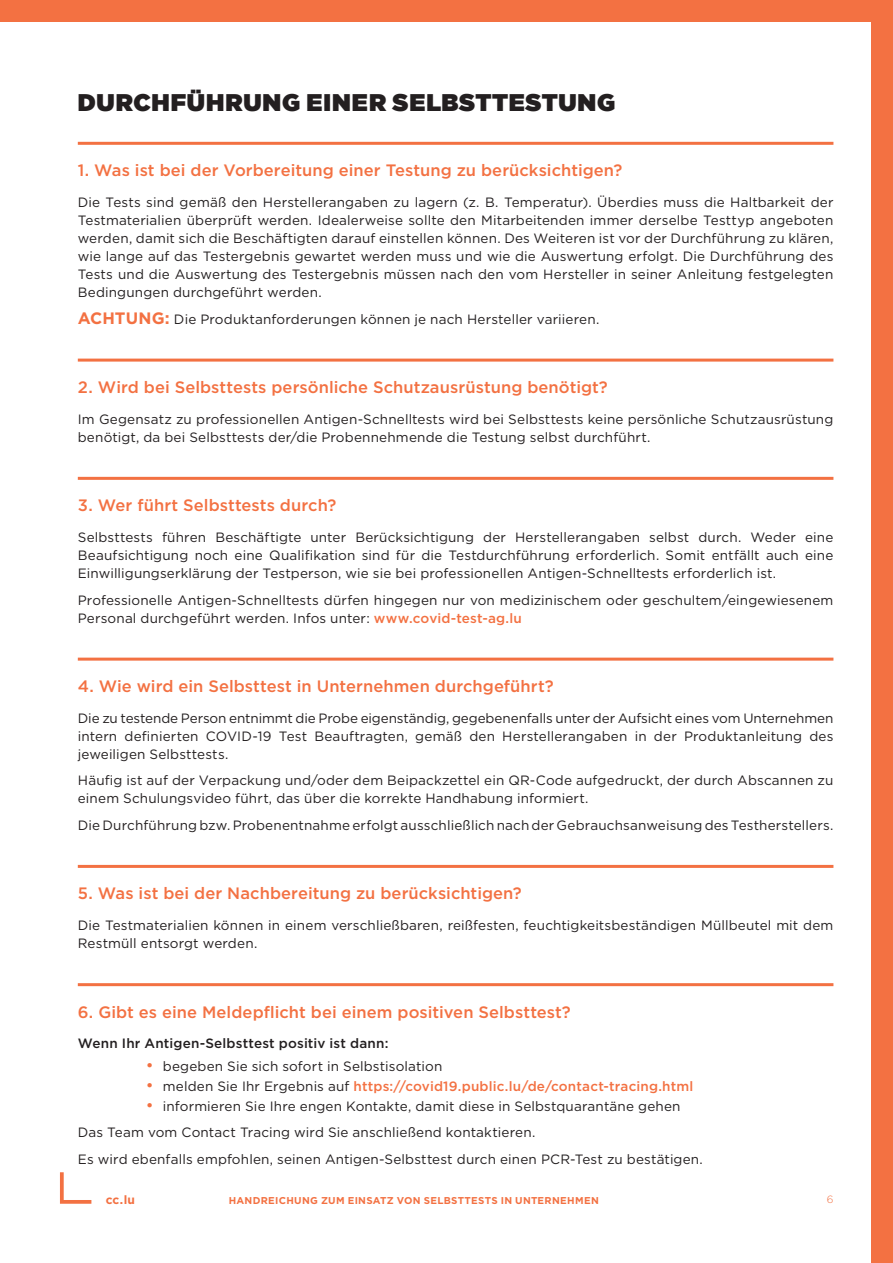
<style>
.page{position:relative;width:893px;height:1263px;background:#fff}
.page>*{position:absolute;margin:0;border:0;box-sizing:border-box;transform-origin:0 0}
.t1{font:24px "Gotham Ultra";letter-spacing:.035em;color:#231f20}
.t2{font:500 16.5px "Gotham";letter-spacing:.005em;color:#f37142}
.t3{font:13.5px/18px "Gotham";letter-spacing:.01em;color:#231f20}
.t4{font:500 13.5px "Gotham";letter-spacing:.015em;color:#f37142}
.t5{font:500 13.5px "Gotham";letter-spacing:.015em;color:#231f20}
.t6{font:700 12px "Gotham";color:#f37142}
.t7{font:300 10.5px "Gotham";color:#f37142}
.t8{font:700 9.9px "Gotham";letter-spacing:.03em;color:#f37142}
.s1{font-weight:700;font-size:16.5px;color:#f37142}
.s2{font-weight:500;color:#f37142}
.s3{font-size:16.5px;color:#f37142}
.s4{font-weight:400;font-size:16.5px}
.s5{font-weight:400;color:#231f20}
</style>
<div class="page">
<div style="left:0;top:0;width:893px;height:21px;background:#f37142"></div>
<div style="left:872px;top:0;width:21px;height:1263px;background:#f37142"></div>
<hr style="left:78px;top:142px;width:755px;height:3px;background:#f37142">
<hr style="left:78px;top:359px;width:755px;height:3px;background:#f37142">
<hr style="left:78px;top:477px;width:755px;height:3px;background:#f37142">
<hr style="left:78px;top:658px;width:755px;height:3px;background:#f37142">
<hr style="left:78px;top:865px;width:755px;height:3px;background:#f37142">
<hr style="left:78px;top:983px;width:755px;height:3px;background:#f37142">
<svg style="left:60px;top:1172px;width:32px;height:32px"></svg>
<h1 class="t1" style="left:78px;top:89px;width:539px">DURCHFÜHRUNG EINER SELBSTTESTUNG</h1>
<p class="t2" style="left:78px;top:161px;width:546px">1. Was ist bei der Vorbereitung einer Testung zu berücksichtigen?</p>
<p class="t3" style="left:78px;top:193px;width:757px;text-align:justify">Die Tests sind gemäß den Herstellerangaben zu lagern (z. B. Temperatur). Überdies muss die Haltbarkeit der Testmaterialien überprüft werden. Idealerweise sollte den Mitarbeitenden immer derselbe Testtyp angeboten werden, damit sich die Beschäftigten darauf einstellen können. Des Weiteren ist vor der Durchführung zu klären, wie lange auf das Testergebnis gewartet werden muss und wie die Auswertung erfolgt. Die Durchführung des Tests und die Auswertung des Testergebnis müssen nach den vom Hersteller in seiner Anleitung festgelegten Bedingungen durchgeführt werden.</p>
<p class="t3" style="left:78px;top:309px;width:523px"><span class="s1">ACHTUNG:</span> Die Produktanforderungen können je nach Hersteller variieren.</p>
<p class="t2" style="left:78px;top:378px;width:532px">2. Wird bei Selbsttests persönliche Schutzausrüstung benötigt?</p>
<p class="t3" style="left:78px;top:410px;width:757px">Im Gegensatz zu professionellen Antigen-Schnelltests wird bei Selbsttests keine persönliche Schutzausrüstung benötigt, da bei Selbsttests der/die Probennehmende die Testung selbst durchführt.</p>
<p class="t2" style="left:78px;top:496px;width:260px">3. Wer führt Selbsttests durch?</p>
<p class="t3" style="left:78px;top:528px;width:757px;text-align:justify">Selbsttests führen Beschäftigte unter Berücksichtigung der Herstellerangaben selbst durch. Weder eine Beaufsichtigung noch eine Qualifikation sind für die Testdurchführung erforderlich. Somit entfällt auch eine Einwilligungserklärung der Testperson, wie sie bei professionellen Antigen-Schnelltests erforderlich ist.</p>
<p class="t3" style="left:78px;top:590px;width:757px">Professionelle Antigen-Schnelltests dürfen hingegen nur von medizinischem oder geschultem/eingewiesenem<br>Personal durchgeführt werden. Infos unter: <span class="s2">www.covid-test-ag.lu</span></p>
<p class="t2" style="left:78px;top:677px;width:477px">4. Wie wird ein Selbsttest in Unternehmen durchgeführt?</p>
<p class="t3" style="left:78px;top:709px;width:757px;text-align:justify">Die zu testende Person entnimmt die Probe eigenständig, gegebenenfalls unter der Aufsicht eines vom Unternehmen intern definierten COVID-19 Test Beauftragten, gemäß den Herstellerangaben in der Produktanleitung des jeweiligen Selbsttests.</p>
<p class="t3" style="left:78px;top:771px;width:757px">Häufig ist auf der Verpackung und/oder dem Beipackzettel ein QR-Code aufgedruckt, der durch Abscannen zu einem Schulungsvideo führt, das über die korrekte Handhabung informiert.</p>
<p class="t3" style="left:78px;top:816px;width:757px">Die Durchführung bzw. Probenentnahme erfolgt ausschließlich nach der Gebrauchsanweisung des Testherstellers.</p>
<p class="t2" style="left:78px;top:884px;width:446px">5. Was ist bei der Nachbereitung zu berücksichtigen?</p>
<p class="t3" style="left:78px;top:916px;width:757px">Die Testmaterialien können in einem verschließbaren, reißfesten, feuchtigkeitsbeständigen Müllbeutel mit dem<br>Restmüll entsorgt werden.</p>
<p class="t2" style="left:78px;top:1002px;width:494px">6. Gibt es eine Meldepflicht bei einem positiven Selbsttest?</p>
<p class="t5" style="left:78px;top:1036px;width:312px">Wenn Ihr Antigen-Selbsttest positiv ist dann:</p>
<p class="t3" style="left:146px;top:1056px;width:298px"><span class="s3">•</span> begeben Sie sich sofort in Selbstisolation</p>
<p class="t4" style="left:146px;top:1078px;width:549px"><span class="s4">•</span> <span class="s5">melden Sie Ihr Ergebnis auf</span> https://covid19.public.lu/de/contact-tracing.html</p>
<p class="t3" style="left:78px;top:1092px;width:627px;line-height:26.5px;text-indent:68px"><span class="s3">•</span> informieren Sie Ihre engen Kontakte, damit diese in Selbstquarantäne gehen<br>Das Team vom Contact Tracing wird Sie anschließend kontaktieren.<br>Es wird ebenfalls empfohlen, seinen Antigen-Selbsttest durch einen PCR-Test zu bestätigen.</p>
<p class="t6" style="left:106px;top:1192px;width:31px">cc.lu</p>
<p class="t8" style="left:229px;top:1194px;width:372px">HANDREICHUNG ZUM EINSATZ VON SELBSTTESTS IN UNTERNEHMEN</p>
<p class="t7" style="left:827px;top:1193px;width:8px">6</p>
</div>
